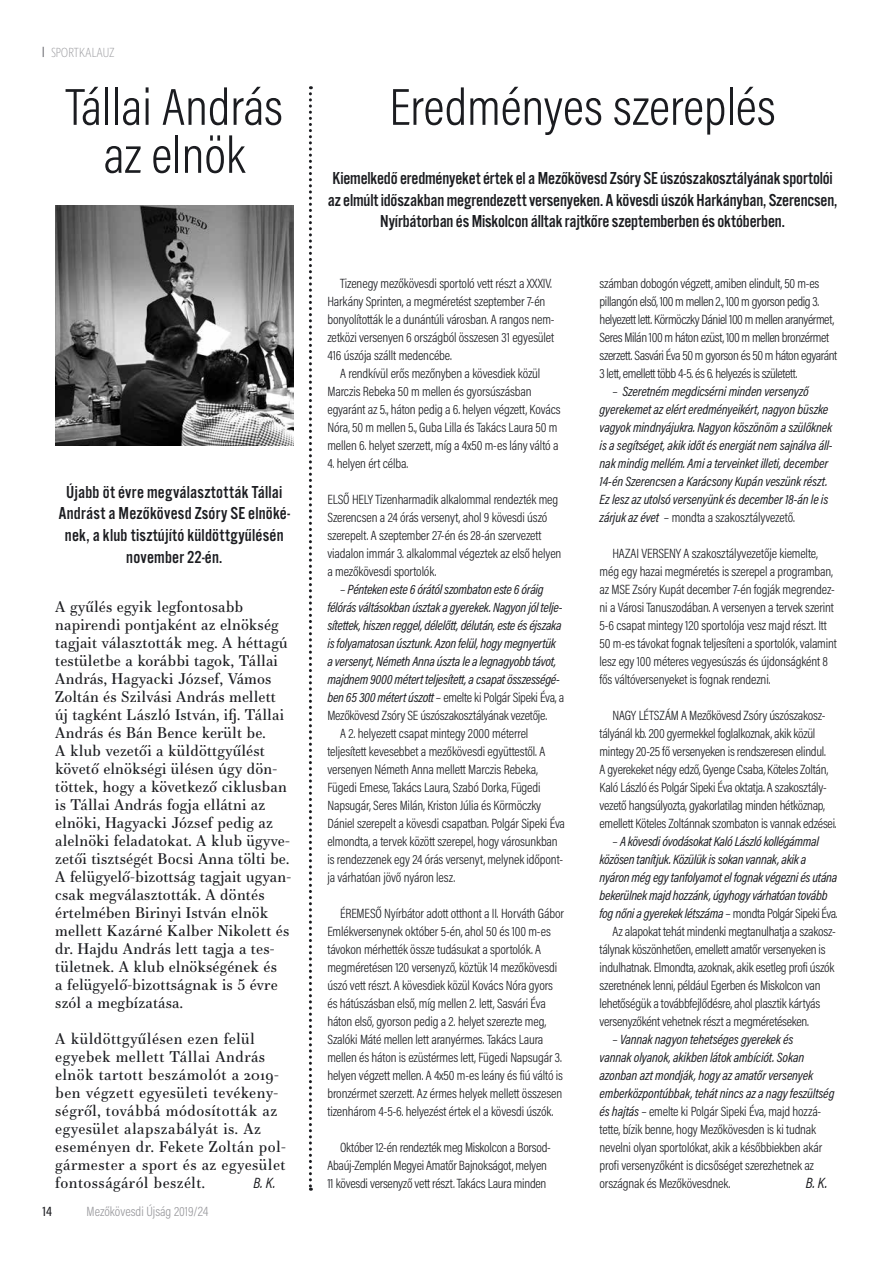
<style>
.page{position:relative;width:893px;height:1263px;background:#fff}
.page>*{position:absolute;margin:0;border:0;box-sizing:border-box;transform-origin:0 0}
.t1{font:300 52.5px/48px "Acumin Pro Cond";color:#1b1c20;text-align:center}
.t2{font:18px/21.6px "Alternate Got No 3 D";letter-spacing:-.005em;color:#1b1c20;text-align:center}
.t3{font:15px/18px "Essonnes Text";letter-spacing:.01em;color:#1b1c20}
.t4{font:15px/18px "Essonnes Text";letter-spacing:.03em;color:#1b1c20}
.t5{font:italic 15px "Acumin Pro Cond";color:#1b1c20}
.t6{font:300 13.5px/18px "Acumin Pro Cond";letter-spacing:-.01em;color:#1b1c20}
.t7{font:italic 13.5px/18px "Acumin Pro Cond";letter-spacing:-.015em;color:#1b1c20}
.t8{font:300 13.5px/18px "Acumin Pro Cond";letter-spacing:-.03em;color:#1b1c20}
.t9{font:300 13.5px "Acumin Pro Cond";color:#98989c}
.t10{font:200 13.5px "Ingra Cd";letter-spacing:-.025em;color:#98989c}
.t11{font:500 13.5px "Acumin Pro Cond";color:#1b1c20}
.s1{font-weight:300;font-style:normal}
.s2{font-weight:400;font-style:italic}
</style>
<div class="page">
<img style="left:55px;top:205px;width:238px;height:241px">
<svg style="left:309px;top:86px;width:3px;height:1105px"></svg>
<p class="t10" style="left:51px;top:44px;width:65px">SPORTKALAUZ</p>
<h1 class="t1" style="left:66px;top:82px;width:219px">Tállai András az elnök</h1>
<h1 class="t1" style="left:389px;top:82px;width:388px">Eredményes szereplés</h1>
<p class="t2" style="left:328px;top:168px;width:511px">Kiemelkedő eredményeket értek el a Mezőkövesd Zsóry SE úszószakosztályának sportolói az elmúlt időszakban megrendezett versenyeken. A kövesdi úszók Harkányban, Szerencsen,<br>Nyírbátorban és Miskolcon álltak rajtkőre szeptemberben és októberben.</p>
<p class="t8" style="left:600px;top:274px;width:239px">számban dobogón végzett, amiben elindult, 50 m-es pillangón első, 100 m mellen 2., 100 m gyorson pedig 3. helyezett lett. Körmöczky Dániel 100 m mellen aranyérmet, Seres Milán 100 m háton ezüst, 100 m mellen bronzérmet szerzett. Sasvári Éva 50 m gyorson és 50 m háton egyaránt 3 lett, emellett több 4-5. és 6. helyezés is született.</p>
<p class="t7" style="left:600px;top:382px;width:235px;text-indent:13px"><span class="s1">–</span> Szeretném megdicsérni minden versenyző gyerekemet az elért eredményeikért, nagyon büszke vagyok mindnyájukra. Nagyon köszönöm a szülőknek is a segítséget, akik időt és energiát nem sajnálva áll&shy;nak mindig mellém. Ami a terveinket illeti, december 14-én Szerencsen a Karácsony Kupán veszünk részt.<br>Ez lesz az utolsó versenyünk és december 18-án le is zárjuk az évet <span class="s1">– mondta a szakosztályvezető.</span></p>
<p class="t6" style="left:600px;top:544px;width:239px;text-indent:13px">HAZAI VERSENY A szakosztályvezetője kiemelte, még egy hazai megméretés is szerepel a programban, az MSE Zsóry Kupát december 7-én fogják megrendez&shy;ni a Városi Tanuszodában. A versenyen a tervek szerint 5-6 csapat mintegy 120 sportolója vesz majd részt. Itt 50 m-es távokat fognak teljesíteni a sportolók, valamint lesz egy 100 méteres vegyesúszás és újdonságként 8 fős váltóversenyeket is fognak rendezni.</p>
<p class="t6" style="left:600px;top:706px;width:239px;text-indent:13px">NAGY LÉTSZÁM A Mezőkövesd Zsóry úszószakosz&shy;tályánál kb. 200 gyermekkel foglalkoznak, akik közül mintegy 20-25 fő versenyeken is rendszeresen elindul.<br>A gyerekeket négy edző, Gyenge Csaba, Köteles Zoltán, Kaló László és Polgár Sipeki Éva oktatja. A szakosztály&shy;vezető hangsúlyozta, gyakorlatilag minden hétköznap, emellett Köteles Zoltánnak szombaton is vannak edzései.</p>
<p class="t7" style="left:612px;top:832px;width:208px"><span class="s1">–</span> A kövesdi óvodásokat Kaló László kollégámmal</p>
<p class="t7" style="left:600px;top:850px;width:208px">közösen tanítjuk. Közülük is sokan vannak, akik a</p>
<p class="t7" style="left:600px;top:868px;width:239px">nyáron még egy tanfolyamot el fognak végezni és utána</p>
<p class="t7" style="left:600px;top:886px;width:229px">bekerülnek majd hozzánk, úgyhogy várhatóan tovább</p>
<p class="t7" style="left:600px;top:904px;width:240px">fog nőni a gyerekek létszáma <span class="s1">– mondta Polgár Sipeki Éva.</span></p>
<p class="t6" style="left:612px;top:922px;width:225px">Az alapokat tehát mindenki megtanulhatja a szakosz-</p>
<p class="t6" style="left:600px;top:940px;width:228px">tálynak köszönhetően, emellett amatőr versenyeken is</p>
<p class="t6" style="left:600px;top:958px;width:236px">indulhatnak. Elmondta, azoknak, akik esetleg profi úszók</p>
<p class="t6" style="left:600px;top:976px;width:222px">szeretnének lenni, például Egerben és Miskolcon van</p>
<p class="t6" style="left:600px;top:994px;width:222px">lehetőségük a továbbfejlődésre, ahol plasztik kártyás</p>
<p class="t6" style="left:600px;top:1012px;width:211px">versenyzőként vehetnek részt a megméretéseken.</p>
<p class="t6" style="left:600px;top:1030px;width:236px;text-indent:13px">– <span class="s2">Vannak nagyon tehetséges gyerekek és<br>vannak olyanok, akikben látok ambíciót. Sokan azonban azt mondják, hogy az amatőr versenyek emberközpontúbbak, tehát nincs az a nagy feszültség és hajtás</span> – emelte ki Polgár Sipeki Éva, majd hozzá&shy;tette, bízik benne, hogy Mezőkövesden is ki tudnak nevelni olyan sportolókat, akik a későbbiekben akár profi versenyzőként is dicsőséget szerezhetnek az országnak és Mezőkövesdnek.</p>
<p class="t6" style="left:327px;top:274px;width:229px;text-indent:13px">Tizenegy mezőkövesdi sportoló vett részt a XXXIV.<br>Harkány Sprinten, a megméretést szeptember 7-én bonyolították le a dunántúli városban. A rangos nem&shy;zetközi versenyen 6 országból összesen 31 egyesület 416 úszója szállt medencébe.</p>
<p class="t6" style="left:327px;top:364px;width:235px;text-indent:13px">A rendkívül erős mezőnyben a kövesdiek közül Marczis Rebeka 50 m mellen és gyorsúszásban egyaránt az 5., háton pedig a 6. helyen végzett, Kovács Nóra, 50 m mellen 5., Guba Lilla és Takács Laura 50 m mellen 6. helyet szerzett, míg a 4x50 m-es lány váltó a</p>
<p class="t6" style="left:327px;top:454px;width:82px">4. helyen ért célba.</p>
<p class="t6" style="left:327px;top:490px;width:236px">ELSŐ HELY Tizenharmadik alkalommal rendezték meg Szerencsen a 24 órás versenyt, ahol 9 kövesdi úszó szerepelt. A szeptember 27-én és 28-án szervezett viadalon immár 3. alkalommal végeztek az első helyen a mezőkövesdi sportolók.</p>
<p class="t7" style="left:340px;top:580px;width:205px"><span class="s1">–</span> Pénteken este 6 órától szombaton este 6 óráig</p>
<p class="t7" style="left:327px;top:598px;width:236px">félórás váltásokban úsztak a gyerekek. Nagyon jól telje-</p>
<p class="t7" style="left:327px;top:616px;width:236px">sítettek, hiszen reggel, délelőtt, délután, este és éjszaka</p>
<p class="t7" style="left:327px;top:634px;width:230px">is folyamatosan úsztunk. Azon felül, hogy megnyertük</p>
<p class="t7" style="left:327px;top:652px;width:230px">a versenyt, Németh Anna úszta le a legnagyobb távot,</p>
<p class="t7" style="left:327px;top:670px;width:234px">majdnem 9000 métert teljesített, a csapat összességé-</p>
<p class="t6" style="left:327px;top:688px;width:238px"><span class="s2">ben 65 300 métert úszott</span> – emelte ki Polgár Sipeki Éva, a</p>
<p class="t6" style="left:327px;top:706px;width:221px">Mezőkövesd Zsóry SE úszószakosztályának vezetője.</p>
<p class="t6" style="left:340px;top:724px;width:190px">A 2. helyezett csapat mintegy 2000 méterrel</p>
<p class="t6" style="left:327px;top:742px;width:219px">teljesített kevesebbet a mezőkövesdi együttestől. A</p>
<p class="t6" style="left:327px;top:760px;width:212px">versenyen Németh Anna mellett Marczis Rebeka,</p>
<p class="t6" style="left:327px;top:778px;width:215px">Fügedi Emese, Takács Laura, Szabó Dorka, Fügedi</p>
<p class="t6" style="left:327px;top:796px;width:215px">Napsugár, Seres Milán, Kriston Júlia és Körmöczky</p>
<p class="t6" style="left:327px;top:814px;width:239px">Dániel szerepelt a kövesdi csapatban. Polgár Sipeki Éva</p>
<p class="t6" style="left:327px;top:832px;width:232px">elmondta, a tervek között szerepel, hogy városunkban</p>
<p class="t6" style="left:327px;top:850px;width:237px">is rendezzenek egy 24 órás versenyt, melynek időpont-</p>
<p class="t6" style="left:327px;top:868px;width:129px">ja várhatóan jövő nyáron lesz.</p>
<p class="t6" style="left:327px;top:904px;width:238px;text-indent:13px">ÉREMESŐ Nyírbátor adott otthont a II. Horváth Gábor Emlékversenynek október 5-én, ahol 50 és 100 m-es távokon mérhették össze tudásukat a sportolók. A megméretésen 120 versenyző, köztük 14 mezőkövesdi úszó vett részt. A kövesdiek közül Kovács Nóra gyors és hátúszásban első, míg mellen 2. lett, Sasvári Éva háton első, gyorson pedig a 2. helyet szerezte meg, Szalóki Máté mellen lett aranyérmes. Takács Laura mellen és háton is ezüstérmes lett, Fügedi Napsugár 3. helyen végzett mellen. A 4x50 m-es leány és fiú váltó is bronzérmet szerzett. Az érmes helyek mellett összesen tizenhárom 4-5-6. helyezést értek el a kövesdi úszók.</p>
<p class="t6" style="left:327px;top:1138px;width:225px;text-indent:13px">Október 12-én rendezték meg Miskolcon a Borsod-<br>Abaúj-Zemplén Megyei Amatőr Bajnokságot, melyen<br>11 kövesdi versenyző vett részt. Takács Laura minden</p>
<h2 class="t2" style="left:59px;top:482px;width:233px">Újabb öt évre megválasztották Tállai Andrást a Mezőkövesd Zsóry SE elnöké&shy;nek, a klub tisztújító küldöttgyűlésén november 22-én.</h2>
<p class="t3" style="left:55px;top:597px;width:237px">A gyűlés egyik legfontosabb napirendi pontjaként az elnökség tagjait választották meg. A héttagú testületbe a korábbi tagok, Tállai András, Hagyacki József, Vámos Zoltán és Szilvási András mellett új tagként László István, ifj. Tállai András és Bán Bence került be.<br>A klub vezetői a küldöttgyűlést követő elnökségi ülésen úgy dön&shy;töttek, hogy a következő ciklusban is Tállai András fogja ellátni az elnöki, Hagyacki József pedig az alelnöki feladatokat. A klub ügyve&shy;zetői tisztségét Bocsi Anna tölti be.<br>A felügyelő-bizottság tagjait ugyan&shy;csak megválasztották. A döntés értelmében Birinyi István elnök mellett Kazárné Kalber Nikolett és dr. Hajdu András lett tagja a tes&shy;tületnek. A klub elnökségének és<br>a felügyelő-bizottságnak is 5 évre szól a megbízatása.</p>
<p class="t4" style="left:55px;top:1029px;width:232px">A küldöttgyűlésen ezen felül egyebek mellett Tállai András elnök tartott beszámolót a 2019- ben végzett egyesületi tevékeny&shy;ségről, továbbá módosították az egyesület alapszabályát is. Az eseményen dr. Fekete Zoltán pol&shy;gármester a sport és az egyesület fontosságáról beszélt.</p>
<p class="t5" style="left:253px;top:1173px;width:23px">B. K.</p>
<p class="t5" style="left:806px;top:1173px;width:23px">B. K.</p>
<p class="t11" style="left:43px;top:1202px;width:11px">14</p>
<p class="t9" style="left:87px;top:1202px;width:123px">Mezőkövesdi Újság 2019/24</p>
</div>
